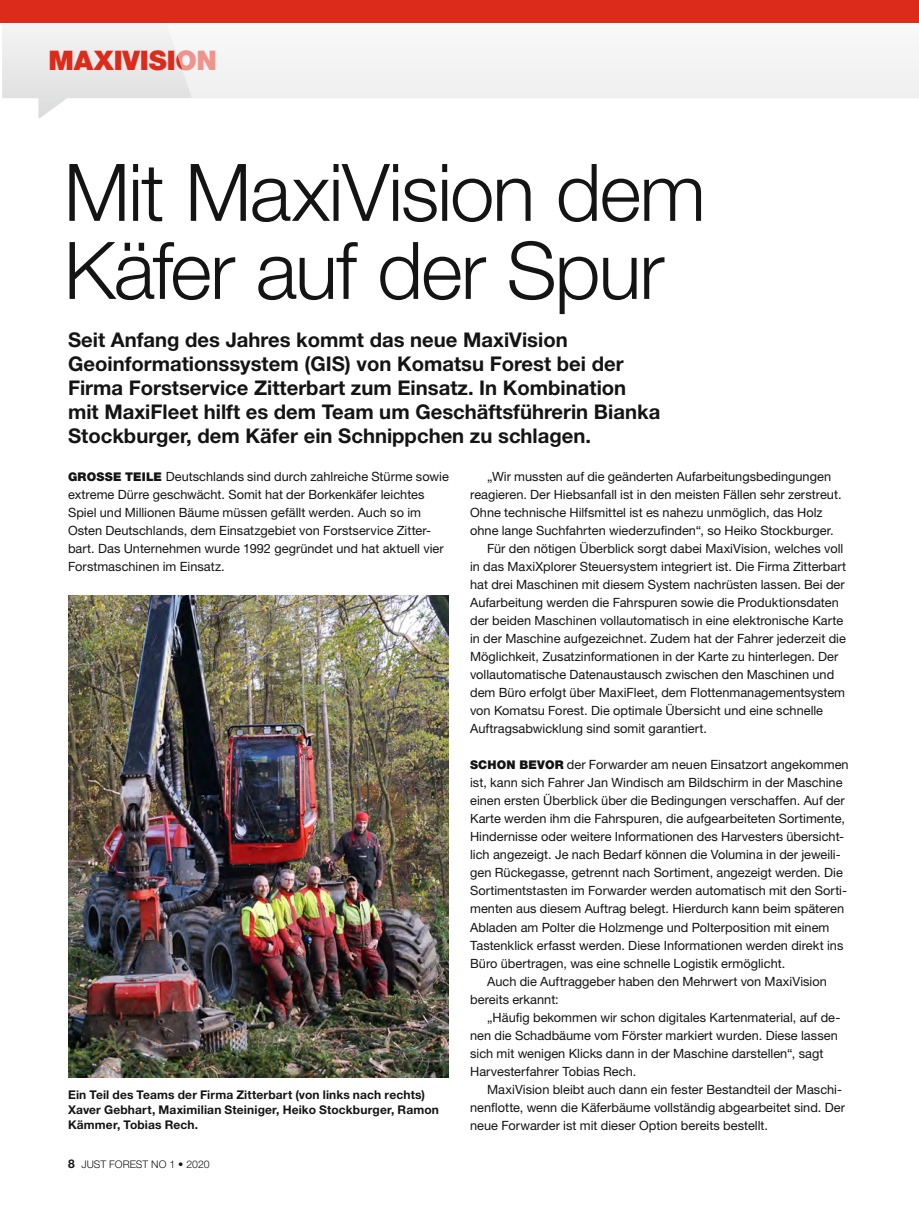
<style>
.page{position:relative;width:919px;height:1217px;background:#fff}
.page>*{position:absolute;margin:0;border:0;box-sizing:border-box;transform-origin:0 0}
.t1{font:300 79.5px/78px "Helvetica Neue LT Std";letter-spacing:-.02em;color:#131413}
.t2{font:900 27px "Helvetica Neue LT Std";letter-spacing:-.005em;color:#dc2a1b}
.t3{font:700 20.25px/24px "Helvetica Neue LT Std";color:#131413}
.t4{font:12.75px/18px "Helvetica Neue LT Std";color:#131413}
.t5{font:700 12px/15px "Helvetica Neue LT Std";letter-spacing:.015em;color:#131413}
.t6{font:300 10.5px "Helvetica Neue LT Std";color:#131413}
.s1{font-weight:900;font-size:12px}
.s2{font-weight:700;font-size:12px}
</style>
<div class="page">
<svg style="left:2px;top:22px;width:158px;height:96px"></svg>
<div style="left:160px;top:22px;width:758px;height:76px;background:#f4f4f4"></div>
<div style="left:0;top:0;width:918px;height:22px;background:#dc2a1b"></div>
<img style="left:68px;top:595px;width:381px;height:481px">
<h2 class="t2" style="left:48px;top:45px;width:170px">MAXIVISION</h2>
<h1 class="t1" style="left:64px;top:152px;width:643px">Mit MaxiVision dem<br>Käfer auf der Spur</h1>
<p class="t3" style="left:68px;top:327px;width:593px">Seit Anfang des Jahres kommt das neue MaxiVision Geoinformationssystem (GIS) von Komatsu Forest bei der Firma Forstservice Zitterbart zum Einsatz. In Kombination mit MaxiFleet hilft es dem Team um Geschäftsführerin Bianka Stockburger, dem Käfer ein Schnippchen zu schlagen.</p>
<p class="t4" style="left:68px;top:467px;width:382px"><span class="s1">GROSSE TEILE</span> Deutschlands sind durch zahlreiche Stürme sowie extreme Dürre geschwächt. Somit hat der Borkenkäfer leichtes Spiel und Millionen Bäume müssen gefällt werden. Auch so im Osten Deutschlands, dem Einsatzgebiet von Forstservice Zitter&shy;bart. Das Unternehmen wurde 1992 gegründet und hat aktuell vier Forstmaschinen im Einsatz.</p>
<p class="t5" style="left:68px;top:1086px;width:372px">Ein Teil des Teams der Firma Zitterbart (von links nach rechts)<br>Xaver Gebhart, Maximilian Steiniger, Heiko Stockburger, Ramon<br>Kämmer, Tobias Rech.</p>
<p class="t6" style="left:68px;top:1157px;width:143px"><span class="s2">8</span> JUST FOREST NO 1 • 2020</p>
<p class="t4" style="left:487px;top:467px;width:345px">„Wir mussten auf die geänderten Aufarbeitungsbedingungen</p>
<p class="t4" style="left:470px;top:485px;width:373px">reagieren. Der Hiebsanfall ist in den meisten Fällen sehr zerstreut.</p>
<p class="t4" style="left:470px;top:503px;width:354px">Ohne technische Hilfsmittel ist es nahezu unmöglich, das Holz</p>
<p class="t4" style="left:470px;top:521px;width:365px">ohne lange Suchfahrten wiederzufinden“, so Heiko Stockburger.</p>
<p class="t4" style="left:487px;top:539px;width:357px">Für den nötigen Überblick sorgt dabei MaxiVision, welches voll</p>
<p class="t4" style="left:470px;top:557px;width:377px">in das MaxiXplorer Steuersystem integriert ist. Die Firma Zitterbart</p>
<p class="t4" style="left:470px;top:575px;width:376px">hat drei Maschinen mit diesem System nachrüsten lassen. Bei der</p>
<p class="t4" style="left:470px;top:593px;width:370px">Aufarbeitung werden die Fahrspuren sowie die Produktionsdaten</p>
<p class="t4" style="left:470px;top:611px;width:374px">der beiden Maschinen vollautomatisch in eine elektronische Karte</p>
<p class="t4" style="left:470px;top:629px;width:377px">in der Maschine aufgezeichnet. Zudem hat der Fahrer jederzeit die</p>
<p class="t4" style="left:470px;top:647px;width:370px">Möglichkeit, Zusatzinformationen in der Karte zu hinterlegen. Der</p>
<p class="t4" style="left:470px;top:665px;width:365px">vollautomatische Datenaustausch zwischen den Maschinen und</p>
<p class="t4" style="left:470px;top:683px;width:376px">dem Büro erfolgt über MaxiFleet, dem Flottenmanagementsystem</p>
<p class="t4" style="left:470px;top:701px;width:354px">von Komatsu Forest. Die optimale Übersicht und eine schnelle</p>
<p class="t4" style="left:470px;top:719px;width:238px">Auftragsabwicklung sind somit garantiert.</p>
<p class="t4" style="left:470px;top:755px;width:380px"><span class="s1">SCHON BEVOR</span> der Forwarder am neuen Einsatzort angekommen</p>
<p class="t4" style="left:470px;top:773px;width:374px">ist, kann sich Fahrer Jan Windisch am Bildschirm in der Maschine</p>
<p class="t4" style="left:470px;top:791px;width:376px">einen ersten Überblick über die Bedingungen verschaffen. Auf der</p>
<p class="t4" style="left:470px;top:809px;width:376px">Karte werden ihm die Fahrspuren, die aufgearbeiteten Sortimente,</p>
<p class="t4" style="left:470px;top:827px;width:375px">Hindernisse oder weitere Informationen des Harvesters übersicht-</p>
<p class="t4" style="left:470px;top:845px;width:372px">lich angezeigt. Je nach Bedarf können die Volumina in der jeweili-</p>
<p class="t4" style="left:470px;top:863px;width:374px">gen Rückegasse, getrennt nach Sortiment, angezeigt werden. Die</p>
<p class="t4" style="left:470px;top:881px;width:378px">Sortimentstasten im Forwarder werden automatisch mit den Sorti-</p>
<p class="t4" style="left:470px;top:899px;width:375px">menten aus diesem Auftrag belegt. Hierdurch kann beim späteren</p>
<p class="t4" style="left:470px;top:917px;width:361px">Abladen am Polter die Holzmenge und Polterposition mit einem</p>
<p class="t4" style="left:470px;top:935px;width:375px">Tastenklick erfasst werden. Diese Informationen werden direkt ins</p>
<p class="t4" style="left:470px;top:953px;width:317px">Büro übertragen, was eine schnelle Logistik ermöglicht.</p>
<p class="t4" style="left:487px;top:971px;width:341px">Auch die Auftraggeber haben den Mehrwert von MaxiVision</p>
<p class="t4" style="left:470px;top:989px;width:90px">bereits erkannt:</p>
<p class="t4" style="left:487px;top:1007px;width:354px">„Häufig bekommen wir schon digitales Kartenmaterial, auf de-</p>
<p class="t4" style="left:470px;top:1025px;width:369px">nen die Schadbäume vom Förster markiert wurden. Diese lassen</p>
<p class="t4" style="left:470px;top:1043px;width:355px">sich mit wenigen Klicks dann in der Maschine darstellen“, sagt</p>
<p class="t4" style="left:470px;top:1061px;width:168px">Harvesterfahrer Tobias Rech.</p>
<p class="t4" style="left:487px;top:1079px;width:356px">MaxiVision bleibt auch dann ein fester Bestandteil der Maschi-</p>
<p class="t4" style="left:470px;top:1097px;width:376px">nenflotte, wenn die Käferbäume vollständig abgearbeitet sind. Der</p>
<p class="t4" style="left:470px;top:1115px;width:299px">neue Forwarder ist mit dieser Option bereits bestellt.</p>
</div>
